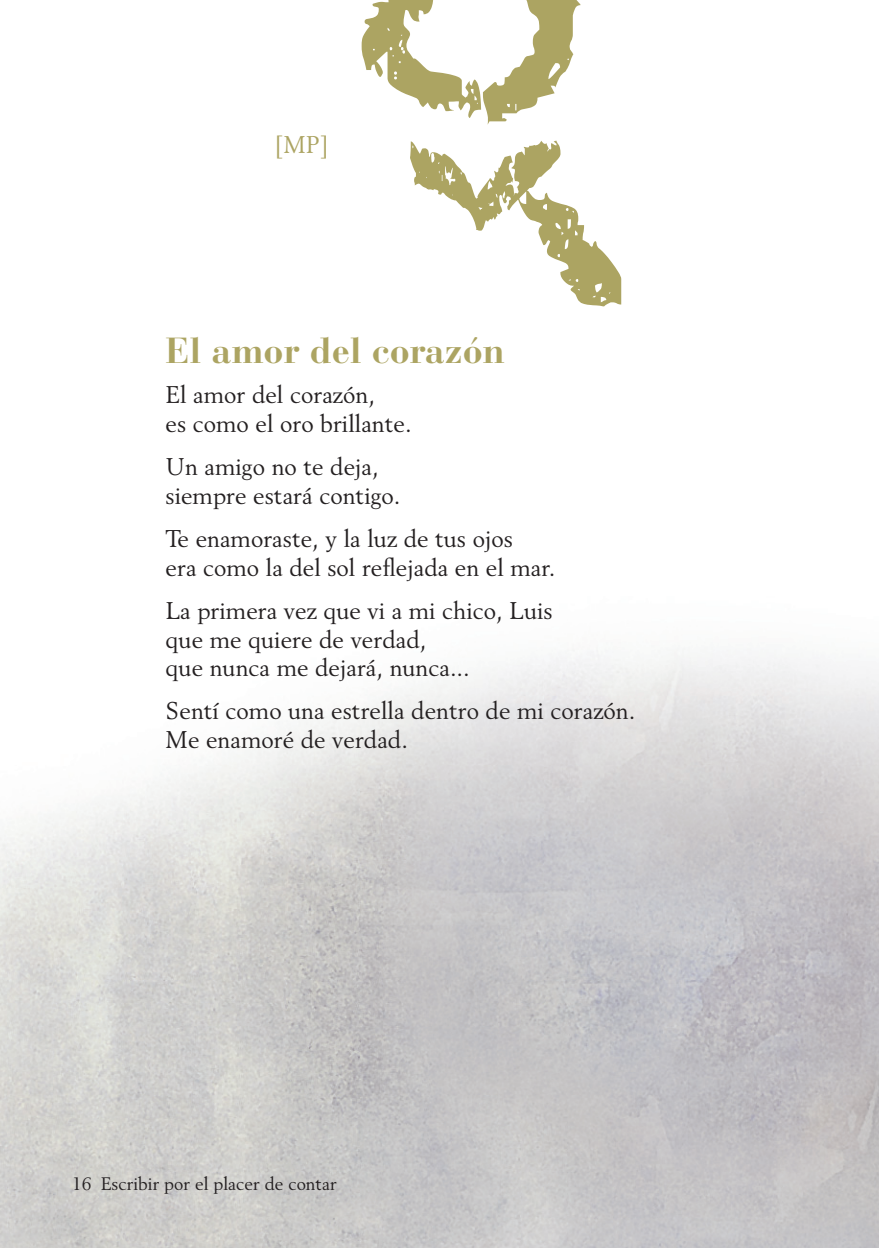
<style>
.page{position:relative;width:879px;height:1248px;background:#fff}
.page>*{position:absolute;margin:0;border:0;box-sizing:border-box;transform-origin:0 0}
.t1{font:329.4px "Chalkduster";color:#aca462}
.t2{font:700 36px "Bauer Bodoni Std";color:#aca462}
.t3{font:24px/28.8px "Revival 565 BT";color:#231f20}
.t4{font:24px "Revival 565 BT";color:#aca462}
.t5{font:18px "Revival 565 BT";color:#231f20}
</style>
<div class="page">
<img style="left:0;top:650px;width:879px;height:597px">
<p class="t4" style="left:274px;top:134px;width:57px">[MP]</p>
<h1 class="t1" style="left:585px;top:279px;width:235px;rotate:-180deg">ồ</h1>
<h2 class="t2" style="left:166px;top:336px;width:341px">El amor del corazón</h2>
<p class="t3" style="left:166px;top:382px;width:247px">El amor del corazón,<br>es como el oro brillante.</p>
<p class="t3" style="left:166px;top:454px;width:236px">Un amigo no te deja, siempre estará contigo.</p>
<p class="t3" style="left:166px;top:526px;width:391px">Te enamoraste, y la luz de tus ojos<br>era como la del sol reflejada en el mar.</p>
<p class="t3" style="left:166px;top:598px;width:388px">La primera vez que vi a mi chico, Luis que me quiere de verdad,<br>que nunca me dejará, nunca...</p>
<p class="t3" style="left:166px;top:698px;width:471px">Sentí como una estrella dentro de mi corazón.<br>Me enamoré de verdad.</p>
<p class="t5" style="left:72px;top:1175px;width:266px">16 Escribir por el placer de contar</p>
</div>
